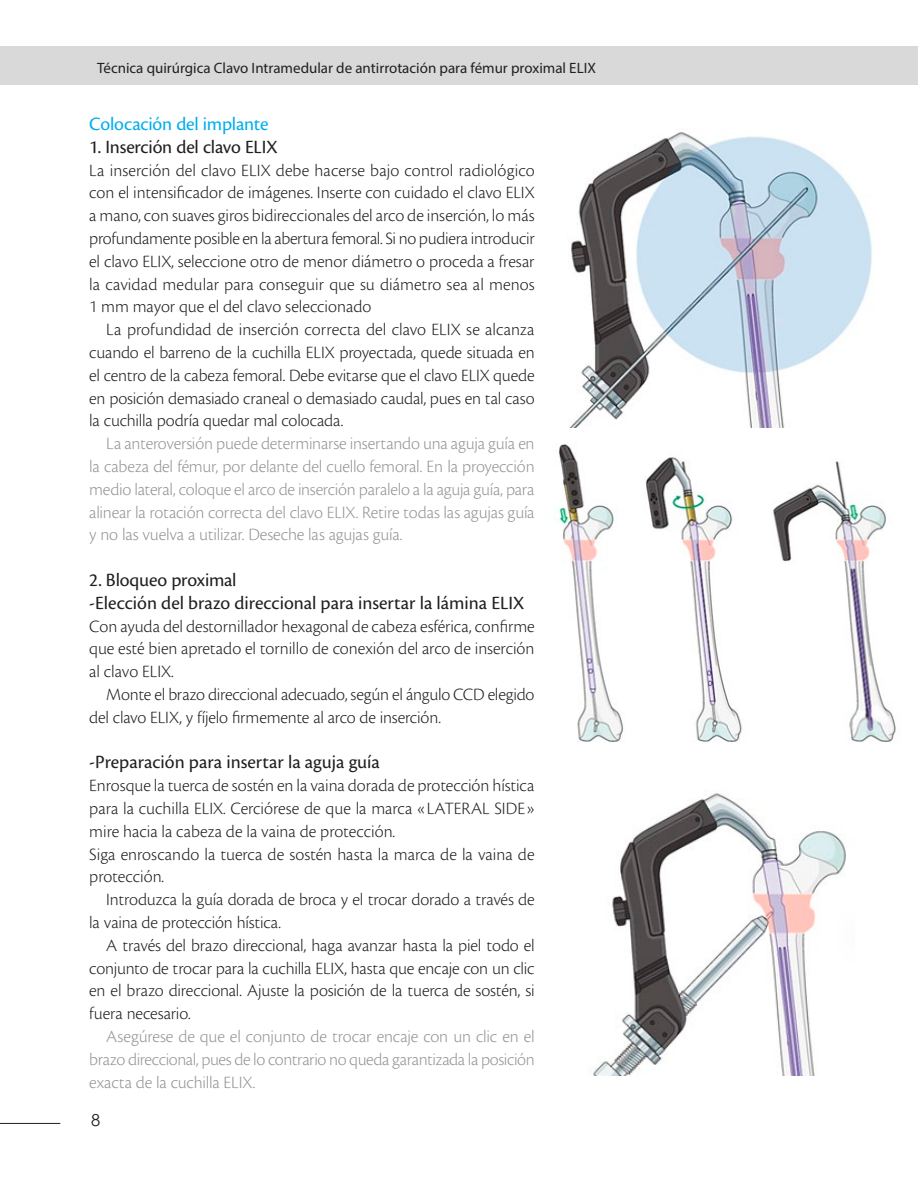
<style>
.page{position:relative;width:918px;height:1188px;background:#fff}
.page>*{position:absolute;margin:0;border:0;box-sizing:border-box;transform-origin:0 0}
.subtemas{font:19.5px "Cronos Pro";color:#231f20}
.subtemas-2{font:19.5px "Cronos Pro";letter-spacing:-.01em;color:#00aeef}
.sinsangria{font:300 18px/22.8px "Cronos Pro";color:#231f20;text-align:justify}
.sangria{font:300 18px/22.8px "Cronos Pro";letter-spacing:-.01em;color:#231f20;text-align:justify}
.sangria-2{font:300 18px/22.8px "Cronos Pro";letter-spacing:-.01em;color:#939598;text-align:justify}
.t1{font:16.5px "Century Gothic";color:#231f20}
.t2{font:15px "Myriad Pro";color:#231f20}
</style>
<div class="page">
<div style="left:0;top:46px;width:918px;height:39px;background:#d9d9d9"></div>
<hr style="left:0;top:1123px;width:60px;height:1px;background:#231f20">
<img style="left:557px;top:443px;width:339px;height:300px">
<img style="left:570px;top:132px;width:302px;height:295px">
<img style="left:591px;top:793px;width:255px;height:283px">
<p class="t2" style="left:97px;top:59px;width:500px">Técnica quirúrgica Clavo Intramedular de antirrotación para fémur proximal ELIX</p>
<p class="subtemas-2" style="left:89px;top:113px;width:181px">Colocación del implante</p>
<p class="subtemas" style="left:89px;top:136px;width:190px">1. Inserción del clavo ELIX</p>
<p class="sinsangria" style="left:89px;top:159px;width:447px">La inserción del clavo ELIX debe hacerse bajo control radiológico con el intensificador de imágenes. Inserte con cuidado el clavo ELIX a mano, con suaves giros bidireccionales del arco de inserción, lo más profundamente posible en la abertura femoral. Si no pudiera introducir el clavo ELIX, seleccione otro de menor diámetro o proceda a fresar la cavidad medular para conseguir que su diámetro sea al menos 1 mm mayor que el del clavo seleccionado</p>
<p class="sangria" style="left:89px;top:318px;width:447px;text-indent:17px">La profundidad de inserción correcta del clavo ELIX se alcanza cuando el barreno de la cuchilla ELIX proyectada, quede situada en el centro de la cabeza femoral. Debe evitarse que el clavo ELIX quede en posición demasiado craneal o demasiado caudal, pues en tal caso la cuchilla podría quedar mal colocada.</p>
<p class="sangria-2" style="left:89px;top:432px;width:447px;text-indent:17px">La anteroversión puede determinarse insertando una aguja guía en la cabeza del fémur, por delante del cuello femoral. En la proyección medio lateral, coloque el arco de inserción paralelo a la aguja guía, para alinear la rotación correcta del clavo ELIX. Retire todas las agujas guía y no las vuelva a utilizar. Deseche las agujas guía.</p>
<p class="subtemas" style="left:89px;top:569px;width:149px">2. Bloqueo proximal</p>
<p class="subtemas" style="left:89px;top:592px;width:436px">-Elección del brazo direccional para insertar la lámina ELIX</p>
<p class="sinsangria" style="left:89px;top:615px;width:447px">Con ayuda del destornillador hexagonal de cabeza esférica, confirme que esté bien apretado el tornillo de conexión del arco de inserción al clavo ELIX.</p>
<p class="sangria" style="left:89px;top:683px;width:447px;text-indent:17px">Monte el brazo direccional adecuado, según el ángulo CCD elegido del clavo ELIX, y fíjelo firmemente al arco de inserción.</p>
<p class="subtemas" style="left:89px;top:751px;width:292px">-Preparación para insertar la aguja guía</p>
<p class="sinsangria" style="left:89px;top:774px;width:447px">Enrosque la tuerca de sostén en la vaina dorada de protección hística para la cuchilla ELIX. Cerciórese de que la marca «LATERAL SIDE» mire hacia la cabeza de la vaina de protección.</p>
<p class="sinsangria" style="left:89px;top:843px;width:447px">Siga enroscando la tuerca de sostén hasta la marca de la vaina de protección.</p>
<p class="sangria" style="left:89px;top:888px;width:447px;text-indent:17px">Introduzca la guía dorada de broca y el trocar dorado a través de la vaina de protección hística.</p>
<p class="sangria" style="left:89px;top:934px;width:447px;text-indent:17px">A través del brazo direccional, haga avanzar hasta la piel todo el conjunto de trocar para la cuchilla ELIX, hasta que encaje con un clic en el brazo direccional. Ajuste la posición de la tuerca de sostén, si fuera necesario.</p>
<p class="sangria-2" style="left:89px;top:1025px;width:447px;text-indent:17px">Asegúrese de que el conjunto de trocar encaje con un clic en el brazo direccional, pues de lo contrario no queda garantizada la posición exacta de la cuchilla ELIX.</p>
<p class="t1" style="left:91px;top:1109px;width:11px">8</p>
</div>
